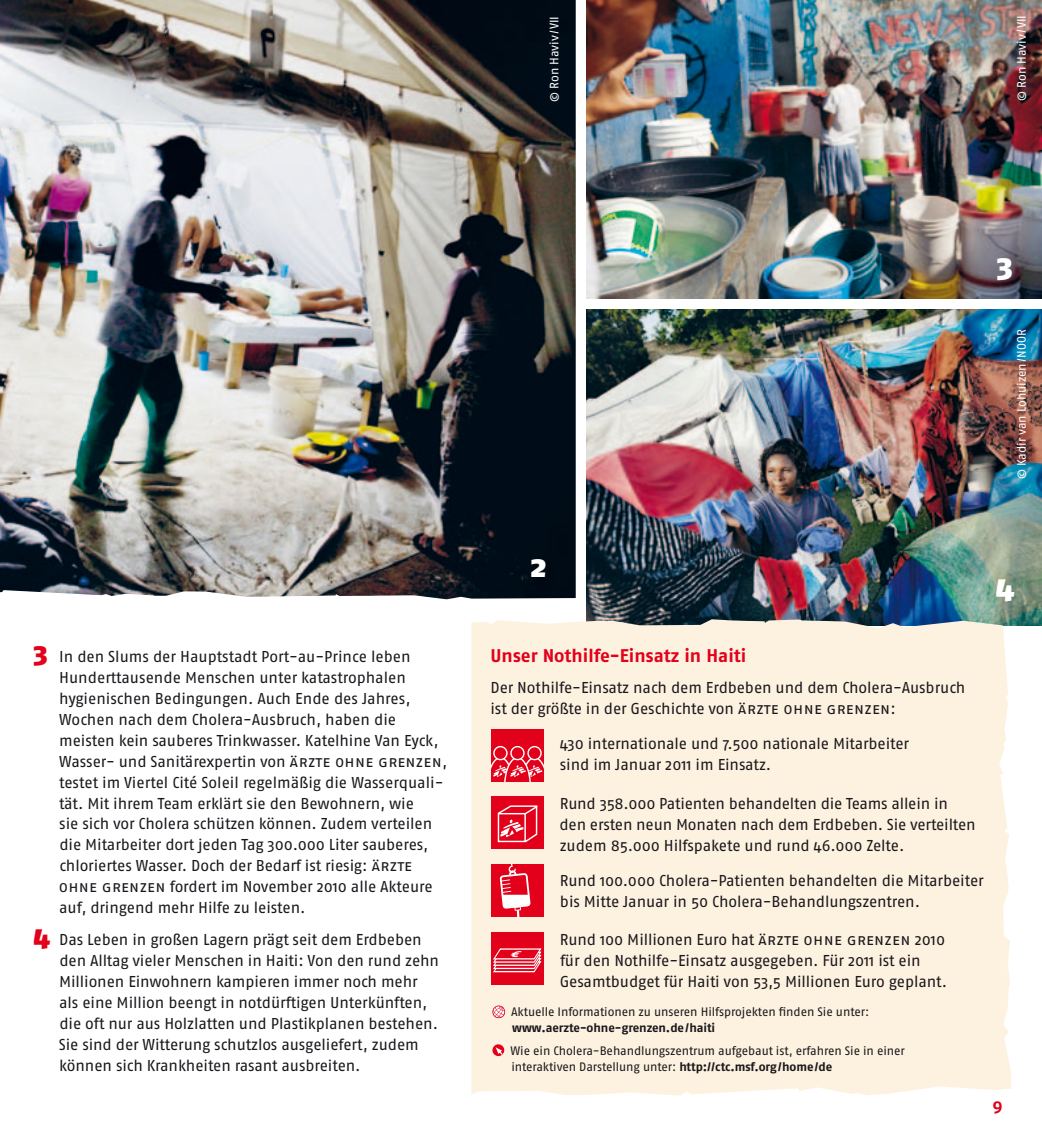
<style>
.page{position:relative;width:1042px;height:1141px;background:#fff}
.page>*{position:absolute;margin:0;border:0;box-sizing:border-box;transform-origin:0 0}
.t1{font:900 31.5px "Fago OT";color:#fff}
.t2{font:900 28px "Fago OT";color:#e2001a}
.t3{font:700 18.38px "Fago OT";letter-spacing:.005em;color:#e2001a}
.t4{font:700 17.5px "Fago OT";color:#e2001a}
.t5{font:15.75px/21px "Fago OT";letter-spacing:-.005em;color:#1a171c}
.t6{font:12.25px/15.8px "Fago OT";letter-spacing:-.005em;color:#1a171c}
.t7{font:12.25px "Fago OT";letter-spacing:-.005em;color:#fff}
.t8{font:700 12.25px "Fago OT";letter-spacing:-.005em;color:#1a171c}
.t9{font:italic 700 8.75px "Fago OT";color:#fff;scale:1.79 1}
.s1{font-weight:700}
</style>
<div class="page">
<img style="left:586px;top:0;width:456px;height:299px">
<img style="left:0;top:0;width:576px;height:590px">
<img style="left:525px;top:553px;width:32px;height:37px">
<svg style="left:0;top:590px;width:576px;height:10px"></svg>
<img style="left:586px;top:309px;width:456px;height:316px">
<div style="left:471px;top:619px;width:540px;height:477px;background:#fdf2df"></div>
<svg style="left:492px;top:1005px;width:14px;height:14px"></svg>
<svg style="left:492px;top:1044px;width:13px;height:13px"></svg>
<div style="left:491px;top:796px;width:53px;height:53px;background:#e2001a"></div>
<svg style="left:498px;top:805px;width:39px;height:37px"></svg>
<div style="left:491px;top:932px;width:53px;height:52px;background:#e2001a"></div>
<svg style="left:493px;top:948px;width:48px;height:24px"></svg>
<div style="left:491px;top:729px;width:53px;height:52px;background:#e2001a"></div>
<svg style="left:491px;top:746px;width:53px;height:35px"></svg>
<div style="left:491px;top:864px;width:53px;height:53px;background:#e2001a"></div>
<svg style="left:500px;top:864px;width:30px;height:53px"></svg>
<p class="t7" style="left:550px;top:102px;width:87px;rotate:-90deg">© Ron Haviv/VII</p>
<p class="t7" style="left:1017px;top:101px;width:87px;rotate:-90deg">© Ron Haviv/VII</p>
<h2 class="t2" style="left:33px;top:635px;width:16px">3</h2>
<h2 class="t2" style="left:33px;top:919px;width:18px">4</h2>
<p class="t5" style="left:59px;top:648px;width:390px">In den Slums der Hauptstadt Port-au-Prince leben Hunderttausende Menschen unter katastrophalen hygienischen Bedingungen. Auch Ende des Jahres, Wochen nach dem Cholera-Ausbruch, haben die meisten kein sauberes Trinkwasser. Katelhine Van Eyck, Wasser- und Sanitärexpertin von ärzte ohne grenzen, testet im Viertel Cité Soleil regelmäßig die Wasserquali&shy;tät. Mit ihrem Team erklärt sie den Bewohnern, wie<br>sie sich vor Cholera schützen können. Zudem verteilen die Mitarbeiter dort jeden Tag 300.000 Liter sauberes, chloriertes Wasser. Doch der Bedarf ist riesig: ärzte ohne grenzen fordert im November 2010 alle Akteure auf, dringend mehr Hilfe zu leisten.</p>
<p class="t5" style="left:59px;top:931px;width:382px">Das Leben in großen Lagern prägt seit dem Erdbeben den Alltag vieler Menschen in Haiti: Von den rund zehn Millionen Einwohnern kampieren immer noch mehr als eine Million beengt in notdürftigen Unterkünften, die oft nur aus Holzlatten und Plastikplanen bestehen.<br>Sie sind der Witterung schutzlos ausgeliefert, zudem können sich Krankheiten rasant ausbreiten.</p>
<h1 class="t1" style="left:997px;top:247px;width:18px">3</h1>
<p class="t7" style="left:1017px;top:479px;width:151px;rotate:-90deg">© Kadir van Lohuizen/NOOR</p>
<h1 class="t1" style="left:531px;top:547px;width:17px">2</h1>
<h1 class="t1" style="left:996px;top:567px;width:20px">4</h1>
<p class="t3" style="left:490px;top:648px;width:257px">Unser Nothilfe-Einsatz in Haiti</p>
<p class="t5" style="left:490px;top:679px;width:476px">Der Nothilfe-Einsatz nach dem Erdbeben und dem Cholera-Ausbruch ist der größte in der Geschichte von ärzte ohne grenzen:</p>
<p class="t5" style="left:560px;top:735px;width:351px">430 internationale und 7.500 nationale Mitarbeiter sind im Januar 2011 im Einsatz.</p>
<p class="t5" style="left:559px;top:795px;width:418px">Rund 358.000 Patienten behandelten die Teams allein in den ersten neun Monaten nach dem Erdbeben. Sie verteilten zudem 85.000 Hilfspakete und rund 46.000 Zelte.</p>
<p class="t5" style="left:560px;top:872px;width:425px">Rund 100.000 Cholera-Patienten behandelten die Mitarbeiter bis Mitte Januar in 50 Cholera-Behandlungszentren.</p>
<p class="t5" style="left:560px;top:931px;width:389px">Rund 100 Millionen Euro hat ärzte ohne grenzen 2010 für den Nothilfe-Einsatz ausgegeben. Für 2011 ist ein<br>Gesamtbudget für Haiti von 53,5 Millionen Euro geplant.</p>
<p class="t6" style="left:511px;top:1005px;width:360px">Aktuelle Informationen zu unseren Hilfsprojekten finden Sie unter:</p>
<p class="t8" style="left:512px;top:1023px;width:204px">www.aerzte-ohne-grenzen.de/haiti</p>
<p class="t6" style="left:510px;top:1044px;width:396px">Wie ein Cholera-Behandlungszentrum aufgebaut ist, erfahren Sie in einer interaktiven Darstellung unter: <span class="s1">http://ctc.msf.org/home/de</span></p>
<p class="t9" style="left:509px;top:951px;width:10px">€</p>
<p class="t4" style="left:992px;top:1101px;width:12px">9</p>
</div>
